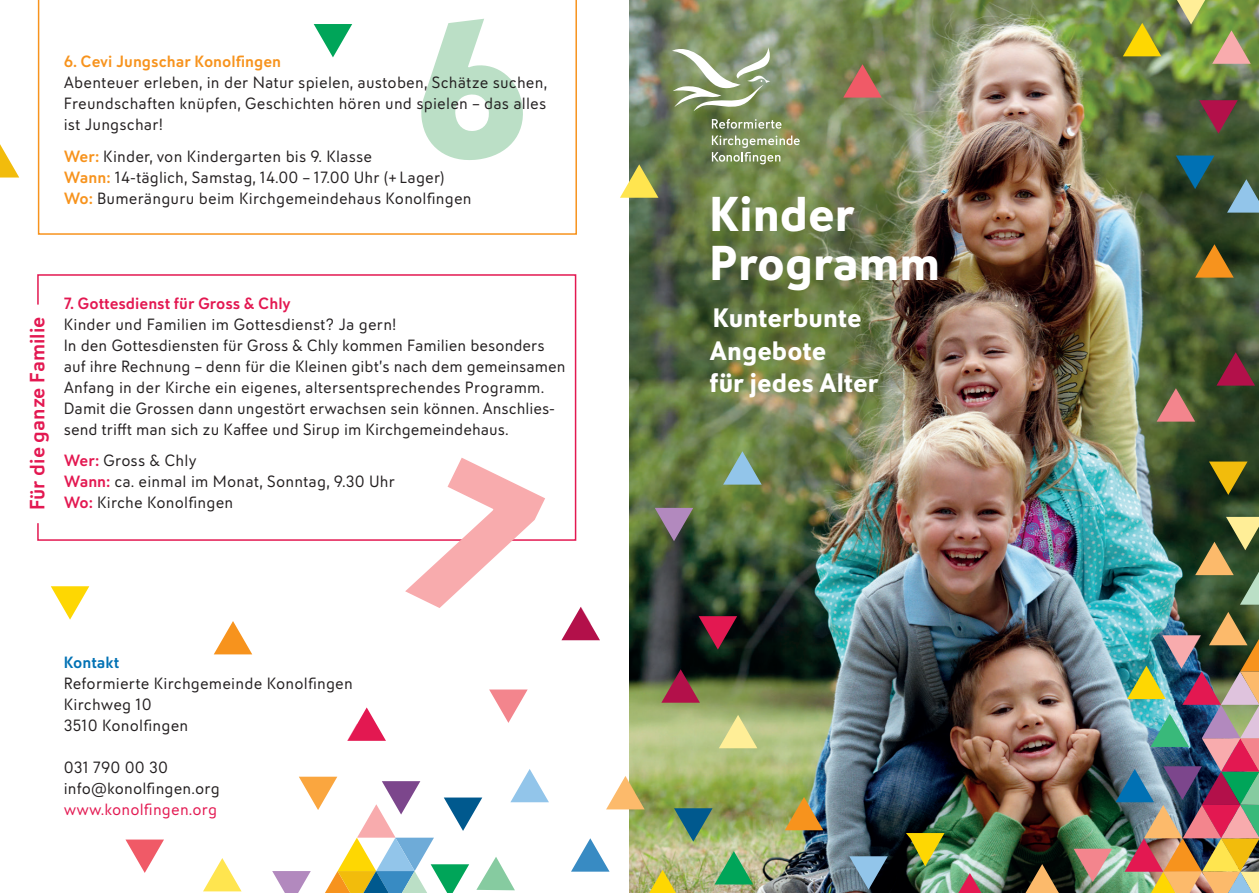
<style>
.page{position:relative;width:1259px;height:893px;background:#fff}
.page>*{position:absolute;margin:0;border:0;box-sizing:border-box;transform-origin:0 0}
.t1{font:700 49.5px/48.9px "Infoma";color:#fff}
.t2{font:700 27px/32.4px "Infoma";color:#fff}
.t3{font:600 21px "Infoma";color:#e31851}
.t4{font:16.5px/21px "Infoma";letter-spacing:.005em;color:#231f20}
.t5{font:600 16.5px "Infoma";color:#e31851}
.t6{font:600 16.5px "Infoma";color:#f7931d}
.t7{font:16.5px "Infoma";letter-spacing:.01em;color:#e31851}
.t8{font:600 16.5px "Infoma";color:#0071b4}
.s1{font-weight:600;color:#f7931d}
.s2{font-weight:600;color:#e31851}
</style>
<div class="page">
<img style="left:629px;top:0;width:630px;height:893px">
<svg style="left:37px;top:0;width:540px;height:235px"></svg>
<svg style="left:37px;top:274px;width:540px;height:267px"></svg>
<svg style="left:712px;top:119px;width:69px;height:10px"></svg>
<svg style="left:672px;top:43px;width:99px;height:68px"></svg>
<svg style="left:712px;top:136px;width:87px;height:28px"></svg>
<svg style="left:571px;top:838px;width:38px;height:34px"></svg>
<svg style="left:1195px;top:244px;width:38px;height:34px"></svg>
<svg style="left:1176px;top:156px;width:38px;height:33px"></svg>
<svg style="left:655px;top:508px;width:38px;height:33px"></svg>
<svg style="left:1123px;top:23px;width:38px;height:33px"></svg>
<svg style="left:1209px;top:462px;width:38px;height:33px"></svg>
<svg style="left:1227px;top:179px;width:32px;height:34px"></svg>
<svg style="left:1216px;top:352px;width:39px;height:34px"></svg>
<svg style="left:1195px;top:517px;width:64px;height:88px"></svg>
<svg style="left:843px;top:64px;width:38px;height:34px"></svg>
<svg style="left:489px;top:689px;width:39px;height:34px"></svg>
<svg style="left:661px;top:669px;width:39px;height:34px"></svg>
<svg style="left:719px;top:715px;width:38px;height:33px"></svg>
<svg style="left:674px;top:808px;width:38px;height:34px"></svg>
<svg style="left:1199px;top:100px;width:38px;height:34px"></svg>
<svg style="left:1177px;top:0;width:28px;height:24px"></svg>
<svg style="left:714px;top:851px;width:39px;height:33px"></svg>
<svg style="left:1025px;top:864px;width:34px;height:29px"></svg>
<svg style="left:649px;top:870px;width:27px;height:23px"></svg>
<svg style="left:561px;top:607px;width:39px;height:33px"></svg>
<svg style="left:620px;top:164px;width:38px;height:34px"></svg>
<svg style="left:698px;top:616px;width:39px;height:33px"></svg>
<svg style="left:958px;top:873px;width:23px;height:20px"></svg>
<svg style="left:1156px;top:388px;width:39px;height:34px"></svg>
<svg style="left:0;top:144px;width:19px;height:34px"></svg>
<svg style="left:51px;top:586px;width:38px;height:34px"></svg>
<svg style="left:723px;top:451px;width:38px;height:34px"></svg>
<svg style="left:1212px;top:30px;width:38px;height:34px"></svg>
<svg style="left:784px;top:797px;width:39px;height:33px"></svg>
<svg style="left:906px;top:833px;width:38px;height:33px"></svg>
<img style="left:1073px;top:612px;width:186px;height:281px">
<svg style="left:849px;top:856px;width:39px;height:34px"></svg>
<svg style="left:314px;top:24px;width:38px;height:33px"></svg>
<svg style="left:347px;top:707px;width:39px;height:34px"></svg>
<svg style="left:214px;top:621px;width:38px;height:33px"></svg>
<svg style="left:606px;top:776px;width:38px;height:33px"></svg>
<svg style="left:272px;top:769px;width:277px;height:124px"></svg>
<svg style="left:203px;top:858px;width:39px;height:33px"></svg>
<svg style="left:125px;top:839px;width:39px;height:34px"></svg>
<svg style="left:410px;top:15px;width:118px;height:151px"></svg>
<svg style="left:398px;top:458px;width:147px;height:83px"></svg>
<p class="t6" style="left:64px;top:50px;width:219px">6. Cevi Jungschar Konolfingen</p>
<p class="t4" style="left:64px;top:71px;width:485px;text-align:justify">Abenteuer erleben, in der Natur spielen, austoben, Schätze suchen, Freundschaften knüpfen, Geschichten hören und spielen – das alles ist Jungschar!</p>
<p class="t4" style="left:64px;top:145px;width:409px"><span class="s1">Wer:</span> Kinder, von Kindergarten bis 9. Klasse<br><span class="s1">Wann:</span> 14-täglich, Samstag, 14.00 – 17.00 Uhr (+Lager)<br><span class="s1">Wo:</span> Bumeränguru beim Kirchgemeindehaus Konolfingen</p>
<p class="t3" style="left:22px;top:510px;width:195px;rotate:-90deg">Für die ganze Familie</p>
<p class="t5" style="left:64px;top:291px;width:228px">7. Gottesdienst für Gross &amp; Chly</p>
<p class="t4" style="left:64px;top:313px;width:503px">Kinder und Familien im Gottesdienst? Ja gern!<br>In den Gottesdiensten für Gross &amp; Chly kommen Familien besonders auf ihre Rechnung – denn für die Kleinen gibt’s nach dem gemeinsamen Anfang in der Kirche ein eigenes, altersentsprechendes Programm.<br>Damit die Grossen dann ungestört erwachsen sein können. Anschlies&shy;send trifft man sich zu Kaffee und Sirup im Kirchgemeindehaus.</p>
<p class="t4" style="left:64px;top:450px;width:333px"><span class="s2">Wer:</span> Gross &amp; Chly<br><span class="s2">Wann:</span> ca. einmal im Monat, Sonntag, 9.30 Uhr<br><span class="s2">Wo:</span> Kirche Konolfingen</p>
<p class="t8" style="left:64px;top:650px;width:57px">Kontakt</p>
<p class="t4" style="left:64px;top:672px;width:290px">Reformierte Kirchgemeinde Konolfingen<br>Kirchweg 10<br>3510 Konolfingen</p>
<p class="t4" style="left:64px;top:756px;width:157px">031 790 00 30 info@konolfingen.org</p>
<p class="t7" style="left:64px;top:797px;width:155px">www.konolfingen.org</p>
<h1 class="t1" style="left:709px;top:187px;width:232px">Kinder<br>Programm</h1>
<h2 class="t2" style="left:709px;top:301px;width:171px">Kunterbunte<br>Angebote<br>für jedes Alter</h2>
</div>
